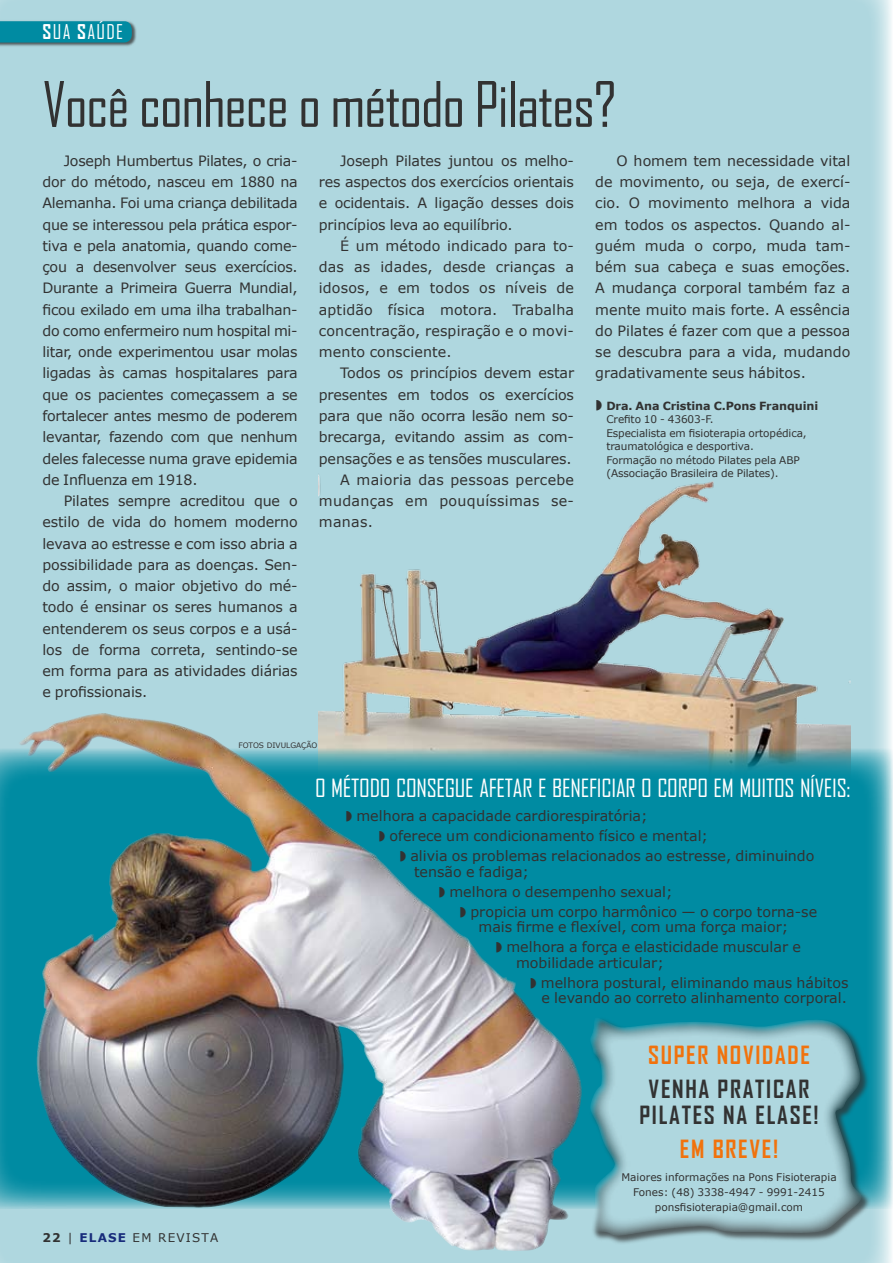
<style>
.page{position:relative;width:893px;height:1263px;background:#afd7df}
.page>*{position:absolute;margin:0;border:0;box-sizing:border-box;transform-origin:0 0}
.t1{font:60px "Agency FB";letter-spacing:-.02em;color:#323232}
.t2{font:24px "Agency FB";letter-spacing:-.01em;color:#fff}
.t3{font:700 24px/25.5px "Agency FB";color:#323232}
.t4{font:700 24px "Agency FB";color:#f1720c}
.t5{font:19.5px "Agency FB";color:#fff}
.t6{font:14.25px/21.3px "Verdana";color:#323232;text-align:justify}
.t7{font:14.25px "Verdana";letter-spacing:.02em;color:#323232}
.t8{font:700 12px "Verdana";letter-spacing:.1em;color:#182c7b}
.t9{font:12px "Verdana";color:#323232}
.t10{font:700 11.25px "Verdana";color:#323232}
.t11{font:10.5px/13.5px "Verdana";letter-spacing:-.01em;color:#323232}
.t12{font:7.5px "Verdana";color:#323232}
.s1{font-weight:700}
.s2{color:#323232}
.s3{font-weight:400;color:#323232}
</style>
<div class="page">
<img style="left:319px;top:476px;width:531px;height:273px">
<svg style="left:0;top:749px;width:893px;height:460px;background:#448e9c"></svg>
<div style="left:0;top:20px;width:137px;height:28px;background:#323232;opacity:.75"></div>
<svg style="left:0;top:21px;width:132px;height:22px;background:#048aa0"></svg>
<div style="left:589px;top:1016px;width:282px;height:229px;background:#323232;opacity:.75"></div>
<svg style="left:589px;top:1016px;width:274px;height:221px"></svg>
<img style="left:18px;top:712px;width:507px;height:290px">
<svg style="left:346px;top:811px;width:6px;height:11px"></svg>
<svg style="left:379px;top:831px;width:6px;height:10px"></svg>
<svg style="left:400px;top:851px;width:6px;height:10px"></svg>
<svg style="left:439px;top:886px;width:6px;height:11px"></svg>
<svg style="left:460px;top:906px;width:6px;height:11px"></svg>
<svg style="left:496px;top:942px;width:6px;height:11px"></svg>
<svg style="left:531px;top:977px;width:5px;height:11px"></svg>
<h3 class="t5" style="left:43px;top:20px;width:82px"><span class="s1">S</span>UA <span class="s1">S</span>AÚDE</h3>
<h1 class="t1" style="left:43px;top:68px;width:575px">VOCÊ CONHECE O MÉTODO PILATES?</h1>
<p class="t6" style="left:43px;top:150px;width:257px;text-indent:21px">Joseph Humbertus Pilates, o cria&shy;dor do método, nasceu em 1880 na Alemanha. Foi uma criança debilitada que se interessou pela prática espor&shy;tiva e pela anatomia, quando come&shy;çou a desenvolver seus exercícios.<br>Durante a Primeira Guerra Mundial, ficou exilado em uma ilha trabalhan&shy;do como enfermeiro num hospital mi&shy;litar, onde experimentou usar molas ligadas às camas hospitalares para que os pacientes começassem a se fortalecer antes mesmo de poderem levantar, fazendo com que nenhum deles falecesse numa grave epidemia de Influenza em 1918.</p>
<p class="t6" style="left:43px;top:490px;width:257px;text-indent:21px">Pilates sempre acreditou que o estilo de vida do homem moderno levava ao estresse e com isso abria a possibilidade para as doenças. Sen&shy;do assim, o maior objetivo do mé&shy;todo é ensinar os seres humanos a entenderem os seus corpos e a usá&shy;los de forma correta, sentindo-se em forma para as atividades diárias e profissionais.</p>
<p class="t6" style="left:319px;top:150px;width:257px;text-indent:21px">Joseph Pilates juntou os melho&shy;res aspectos dos exercícios orientais e ocidentais. A ligação desses dois princípios leva ao equilíbrio.</p>
<p class="t6" style="left:319px;top:235px;width:257px;text-indent:21px">É um método indicado para to&shy;das as idades, desde crianças a idosos, e em todos os níveis de aptidão física motora. Trabalha concentração, respiração e o movi&shy;mento consciente.</p>
<p class="t6" style="left:340px;top:362px;width:235px">Todos os princípios devem estar</p>
<p class="t6" style="left:319px;top:383px;width:257px">presentes em todos os exercícios</p>
<p class="t6" style="left:319px;top:405px;width:257px">para que não ocorra lesão nem so-</p>
<p class="t6" style="left:319px;top:426px;width:257px">brecarga, evitando assim as com-</p>
<p class="t6" style="left:319px;top:447px;width:254px">pensações e as tensões musculares.</p>
<p class="t7" style="left:340px;top:470px;width:235px">A maioria das pessoas percebe</p>
<p class="t7" style="left:319px;top:492px;width:257px">mudanças em pouquíssimas se-</p>
<p class="t6" style="left:319px;top:511px;width:56px">manas.</p>
<p class="t12" style="left:239px;top:741px;width:11px">Fotos</p>
<p class="t12" style="left:267px;top:741px;width:26px">divulga</p>
<p class="t12" style="left:301px;top:741px;width:16px">ção</p>
<p class="t6" style="left:595px;top:150px;width:257px;text-indent:21px">O homem tem necessidade vital de movimento, ou seja, de exercí&shy;cio. O movimento melhora a vida em todos os aspectos. Quando al&shy;guém muda o corpo, muda tam&shy;bém sua cabeça e suas emoções.<br>A mudança corporal também faz a mente muito mais forte. A essência do Pilates é fazer com que a pessoa se descubra para a vida, mudando gradativamente seus hábitos.</p>
<p class="t10" style="left:606px;top:399px;width:213px">Dra. Ana Cristina C.Pons Franquini</p>
<p class="t11" style="left:606px;top:412px;width:202px">Crefito 10 - 43603-F.<br>Especialista em fisioterapia ortopédica, traumatológica e desportiva.<br>Formação no método Pilates pela ABP (Associação Brasileira de Pilates).</p>
<h2 class="t2" style="left:315px;top:773px;width:537px">O MÉTODO CONSEGUE AFETAR E BENEFICIAR O CORPO EM MUITOS NÍVEIS:</h2>
<p class="t6" style="left:356px;top:805px;width:293px">melhora a capacidade cardiorespiratória;</p>
<p class="t6" style="left:389px;top:825px;width:320px">oferece um condicionamento físico e mental;</p>
<p class="t6" style="left:410px;top:845px;width:406px">alivia os problemas relacionados ao estresse, diminuindo</p>
<p class="t6" style="left:414px;top:860px;width:117px">tensão e fadiga;</p>
<p class="t6" style="left:449px;top:880px;width:225px">melhora o desempenho sexual;</p>
<p class="t6" style="left:470px;top:900px;width:348px">propicia um corpo harmônico — o corpo torna-se</p>
<p class="t6" style="left:506px;top:916px;width:296px;line-height:20px;text-indent:-28px">mais firme e flexível, com uma força maior; melhora a força e elasticidade muscular e</p>
<p class="t6" style="left:541px;top:952px;width:309px;line-height:20px;text-indent:-25px">mobilidade articular;<br>melhora postural, eliminando maus hábitos</p>
<p class="t6" style="left:542px;top:987px;width:307px">e levando ao correto alinhamento corporal.</p>
<p class="t8" style="left:43px;top:1230px;width:100px"><span class="s2">22</span> <span class="s3">|</span> elase <span class="s3">em</span></p>
<p class="t9" style="left:158px;top:1230px;width:37px">revista</p>
<h2 class="t4" style="left:648px;top:1040px;width:13px">SUPER</h2>
<h2 class="t4" style="left:717px;top:1040px;width:12px">NOVI</h2>
<h2 class="t4" style="left:762px;top:1040px;width:47px">DADE</h2>
<h2 class="t3" style="left:639px;top:1076px;width:91px;text-indent:9px">VENHAPRATICAR<br>PILATES</h2>
<h2 class="t3" style="left:723px;top:1101px;width:45px">NA ELASE</h2>
<h2 class="t3" style="left:813px;top:1101px;width:7px">!</h2>
<h2 class="t4" style="left:680px;top:1133px;width:58px">EM BREVE</h2>
<h2 class="t4" style="left:773px;top:1133px;width:7px">!</h2>
<p class="t11" style="left:621px;top:1169px;width:217px;line-height:15px;text-align:center">Maiores informações na Pons Fisioterapia<br>Fones: (48) 3338-4947 - 9991-2415 ponsfisioterapia@gmail.com</p>
</div>
